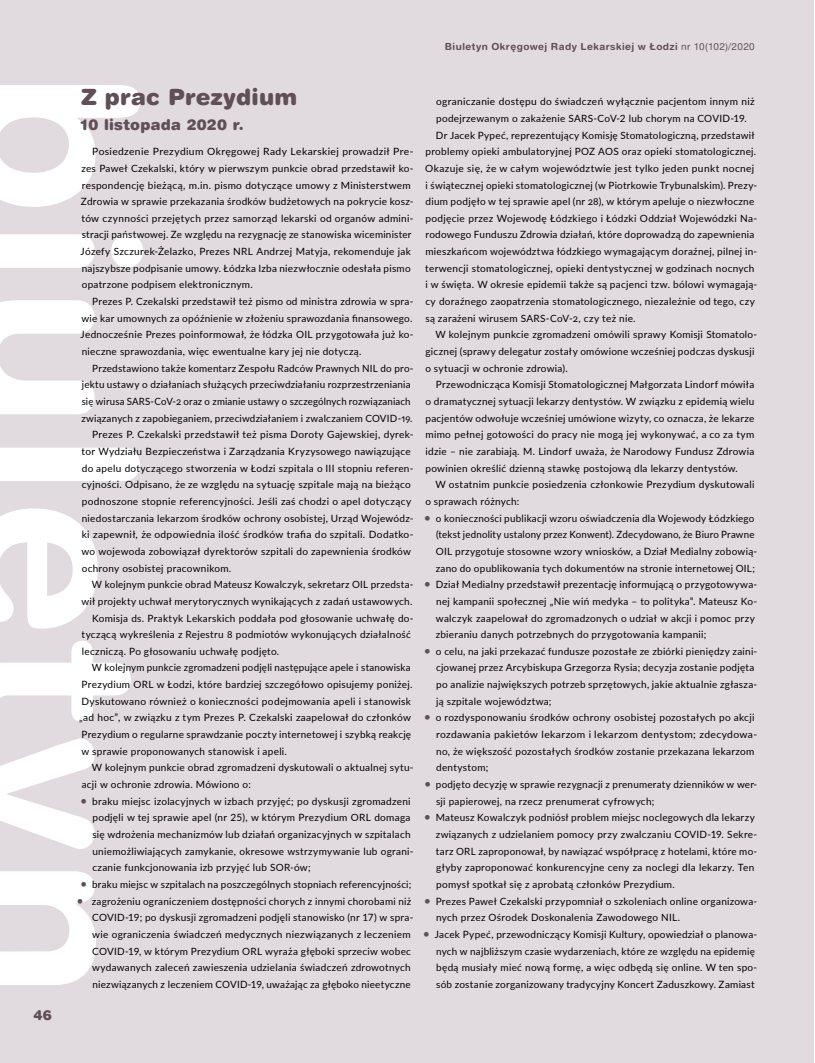
<style>
.page{position:relative;width:815px;height:1063px;background:#fff}
.page>*{position:absolute;margin:0;border:0;box-sizing:border-box;transform-origin:0 0}
.biu_tytuł_1{font:22.5px "Switzer Rnd EFN Black";letter-spacing:.01em;color:#604f57}
.biu_tytuł_2{font:15px "Switzer Rnd EFN Black";letter-spacing:.01em;color:#604f57}
.t1{font:13.75px "Switzer Rnd EFN Black";color:#604f57}
.biu_tekst{font:10px/16.6px "Lato";letter-spacing:.025em;color:#000}
.t2{font:700 9.75px "Switzer Rnd EFN";letter-spacing:.045em;color:#604f57}
.s1{font-weight:400}
.s2{font-size:12.5px;color:#604f57}
</style>
<div class="page">
<div style="left:0;top:0;width:814px;height:1063px;background:#e1dade"></div>
<svg style="left:0;top:85px;width:143px;height:900px"></svg>
<h3 class="t1" style="left:34px;top:1006px;width:20px">46</h3>
<p class="t2" style="left:445px;top:40px;width:311px">Biuletyn Okręgowej Rady Lekarskiej w Łodzi <span class="s1">nr 10(102)/2020</span></p>
<p class="biu_tytuł_1" style="left:81px;top:83px;width:218px">Z prac Prezydium</p>
<p class="biu_tytuł_2" style="left:80px;top:115px;width:165px">10 listopada 2020 r.</p>
<p class="biu_tekst" style="left:81px;top:143px;width:334px;text-indent:12px">Posiedzenie Prezydium Okręgowej Rady Lekarskiej prowadził Pre&shy;zes Paweł Czekalski, który w pierwszym punkcie obrad przedstawił ko&shy;respondencję bieżącą, m.in. pismo dotyczące umowy z Ministerstwem Zdrowia w sprawie przekazania środków budżetowych na pokrycie kosz&shy;tów czynności przejętych przez samorząd lekarski od organów admini&shy;stracji państwowej. Ze względu na rezygnację ze stanowiska wiceminister Józefy Szczurek-Żelazko, Prezes NRL Andrzej Matyja, rekomenduje jak najszybsze podpisanie umowy. Łódzka Izba niezwłocznie odesłała pismo opatrzone podpisem elektronicznym.</p>
<p class="biu_tekst" style="left:81px;top:293px;width:334px;text-align:justify;text-indent:12px">Prezes P. Czekalski przedstawił też pismo od ministra zdrowia w spra&shy;wie kar umownych za opóźnienie w złożeniu sprawozdania finansowego.<br>Jednocześnie Prezes poinformował, że łódzka OIL przygotowała już ko&shy;nieczne sprawozdania, więc ewentualne kary jej nie dotyczą.</p>
<p class="biu_tekst" style="left:81px;top:359px;width:334px;text-indent:11px">Przedstawiono także komentarz Zespołu Radców Prawnych NIL do pro&shy;jektu ustawy o działaniach służących przeciwdziałaniu rozprzestrzeniania się wirusa SARS-CoV-2 oraz o zmianie ustawy o szczególnych rozwiązaniach związanych z zapobieganiem, przeciwdziałaniem i zwalczaniem COVID-19.</p>
<p class="biu_tekst" style="left:82px;top:426px;width:333px;text-indent:11px">Prezes P. Czekalski przedstawił też pisma Doroty Gajewskiej, dyrek&shy;tor Wydziału Bezpieczeństwa i Zarządzania Kryzysowego nawiązujące do apelu dotyczącego stworzenia w Łodzi szpitala o III stopniu referen&shy;cyjności. Odpisano, że ze względu na sytuację szpitale mają na bieżąco podnoszone stopnie referencyjności. Jeśli zaś chodzi o apel dotyczący niedostarczania lekarzom środków ochrony osobistej, Urząd Wojewódz&shy;ki zapewnił, że odpowiednia ilość środków trafia do szpitali. Dodatko&shy;wo wojewoda zobowiązał dyrektorów szpitali do zapewnienia środków ochrony osobistej pracownikom.</p>
<p class="biu_tekst" style="left:82px;top:576px;width:333px;text-align:right">W kolejnym punkcie obrad Mateusz Kowalczyk, sekretarz OIL przedsta&shy;wił projekty uchwał merytorycznych wynikających z zadań ustawowych.</p>
<p class="biu_tekst" style="left:82px;top:609px;width:333px;text-indent:11px">Komisja ds. Praktyk Lekarskich poddała pod głosowanie uchwałę do&shy;tyczącą wykreślenia z Rejestru 8 podmiotów wykonujących działalność leczniczą. Po głosowaniu uchwałę podjęto.</p>
<p class="biu_tekst" style="left:79px;top:659px;width:335px;text-indent:13px">W kolejnym punkcie zgromadzeni podjęli następujące apele i stanowiska Prezydium ORL w Łodzi, które bardziej szczegółowo opisujemy poniżej.<br>Dyskutowano również o konieczności podejmowania apeli i stanowisk „ad hoc”, w związku z tym Prezes P. Czekalski zaapelował do członków Prezydium o regularne sprawdzanie poczty internetowej i szybką reakcję w sprawie proponowanych stanowisk i apeli.</p>
<p class="biu_tekst" style="left:82px;top:759px;width:333px;text-indent:10px">W kolejnym punkcie obrad zgromadzeni dyskutowali o aktualnej sytu&shy;acji w ochronie zdrowia. Mówiono o:</p>
<p class="biu_tekst" style="left:92px;top:792px;width:323px;text-indent:-12px"><span class="s2">•</span> braku miejsc izolacyjnych w izbach przyjęć; po dyskusji zgromadzeni podjęli w tej sprawie apel (nr 25), w którym Prezydium ORL domaga się wdrożenia mechanizmów lub działań organizacyjnych w szpitalach uniemożliwiających zamykanie, okresowe wstrzymywanie lub ograni&shy;czanie funkcjonowania izb przyjęć lub SOR-ów;</p>
<p class="biu_tekst" style="left:80px;top:876px;width:332px"><span class="s2">•</span> braku miejsc w szpitalach na poszczególnych stopniach referencyjności;</p>
<p class="biu_tekst" style="left:92px;top:892px;width:323px;text-indent:-16px"><span class="s2">•</span> zagrożeniu ograniczeniem dostępności chorych z innymi chorobami niż COVID-19; po dyskusji zgromadzeni podjęli stanowisko (nr 17) w spra&shy;wie ograniczenia świadczeń medycznych niezwiązanych z leczeniem COVID-19, w którym Prezydium ORL wyraża głęboki sprzeciw wobec wydawanych zaleceń zawieszenia udzielania świadczeń zdrowotnych niezwiązanych z leczeniem COVID-19, uważając za głęboko nieetyczne</p>
<p class="biu_tekst" style="left:436px;top:93px;width:320px">ograniczanie dostępu do świadczeń wyłącznie pacjentom innym niż podejrzewanym o zakażenie SARS-CoV-2 lub chorym na COVID-19.</p>
<p class="biu_tekst" style="left:425px;top:126px;width:333px;text-indent:11px">Dr Jacek Pypeć, reprezentujący Komisję Stomatologiczną, przedstawił problemy opieki ambulatoryjnej POZ AOS oraz opieki stomatologicznej.<br>Okazuje się, że w całym województwie jest tylko jeden punkt nocnej i świątecznej opieki stomatologicznej (w Piotrkowie Trybunalskim). Prezy&shy;dium podjęło w tej sprawie apel (nr 28), w którym apeluje o niezwłoczne podjęcie przez Wojewodę Łódzkiego i Łódzki Oddział Wojewódzki Na&shy;rodowego Funduszu Zdrowia działań, które doprowadzą do zapewnienia mieszkańcom województwa łódzkiego wymagającym doraźnej, pilnej in&shy;terwencji stomatologicznej, opieki dentystycznej w godzinach nocnych i w święta. W okresie epidemii także są pacjenci tzw. bólowi wymagają&shy;cy doraźnego zaopatrzenia stomatologicznego, niezależnie od tego, czy są zarażeni wirusem SARS-CoV-2, czy też nie.</p>
<p class="biu_tekst" style="left:425px;top:326px;width:333px;text-indent:10px">W kolejnym punkcie zgromadzeni omówili sprawy Komisji Stomatolo&shy;gicznej (sprawy delegatur zostały omówione wcześniej podczas dyskusji o sytuacji w ochronie zdrowia).</p>
<p class="biu_tekst" style="left:425px;top:376px;width:331px;text-align:justify;text-indent:10px">Przewodnicząca Komisji Stomatologicznej Małgorzata Lindorf mówiła o dramatycznej sytuacji lekarzy dentystów. W związku z epidemią wielu pacjentów odwołuje wcześniej umówione wizyty, co oznacza, że lekarze mimo pełnej gotowości do pracy nie mogą jej wykonywać, a co za tym idzie – nie zarabiają. M. Lindorf uważa, że Narodowy Fundusz Zdrowia powinien określić dzienną stawkę postojową dla lekarzy dentystów.</p>
<p class="biu_tekst" style="left:425px;top:476px;width:330px;text-indent:10px">W ostatnim punkcie posiedzenia członkowie Prezydium dyskutowali o sprawach różnych:</p>
<p class="biu_tekst" style="left:436px;top:509px;width:323px;text-indent:-12px"><span class="s2">•</span> o konieczności publikacji wzoru oświadczenia dla Wojewody Łódzkiego (tekst jednolity ustalony przez Konwent). Zdecydowano, że Biuro Prawne OIL przygotuje stosowne wzory wniosków, a Dział Medialny zobowią&shy;zano do opublikowania tych dokumentów na stronie internetowej OIL;</p>
<p class="biu_tekst" style="left:436px;top:576px;width:323px;text-indent:-12px"><span class="s2">•</span> Dział Medialny przedstawił prezentację informującą o przygotowywa&shy;nej kampanii społecznej „Nie wiń medyka – to polityka”. Mateusz Ko&shy;walczyk zaapelował do zgromadzonych o udział w akcji i pomoc przy zbieraniu danych potrzebnych do przygotowania kampanii;</p>
<p class="biu_tekst" style="left:436px;top:642px;width:323px;text-indent:-12px"><span class="s2">•</span> o celu, na jaki przekazać fundusze pozostałe ze zbiórki pieniędzy zaini&shy;cjowanej przez Arcybiskupa Grzegorza Rysia; decyzja zostanie podjęta po analizie największych potrzeb sprzętowych, jakie aktualnie zgłasza&shy;ją szpitale województwa;</p>
<p class="biu_tekst" style="left:436px;top:709px;width:323px;text-indent:-12px"><span class="s2">•</span> o rozdysponowaniu środków ochrony osobistej pozostałych po akcji rozdawania pakietów lekarzom i lekarzom dentystom; zdecydowa&shy;no, że większość pozostałych środków zostanie przekazana lekarzom dentystom;</p>
<p class="biu_tekst" style="left:436px;top:776px;width:323px;text-indent:-12px"><span class="s2">•</span> podjęto decyzję w sprawie rezygnacji z prenumeraty dzienników w wer&shy;sji papierowej, na rzecz prenumerat cyfrowych;</p>
<p class="biu_tekst" style="left:436px;top:809px;width:323px;text-indent:-12px"><span class="s2">•</span> Mateusz Kowalczyk podniósł problem miejsc noclegowych dla lekarzy związanych z udzielaniem pomocy przy zwalczaniu COVID-19. Sekre&shy;tarz ORL zaproponował, by nawiązać współpracę z hotelami, które mo&shy;głyby zaproponować konkurencyjne ceny za noclegi dla lekarzy. Ten pomysł spotkał się z aprobatą członków Prezydium.</p>
<p class="biu_tekst" style="left:436px;top:892px;width:323px;text-indent:-12px"><span class="s2">•</span> Prezes Paweł Czekalski przypomniał o szkoleniach online organizowa&shy;nych przez Ośrodek Doskonalenia Zawodowego NIL.</p>
<p class="biu_tekst" style="left:436px;top:926px;width:323px;text-indent:-13px"><span class="s2">•</span> Jacek Pypeć, przewodniczący Komisji Kultury, opowiedział o planowa&shy;nych w najbliższym czasie wydarzeniach, które ze względu na epidemię będą musiały mieć nową formę, a więc odbędą się online. W ten spo&shy;sób zostanie zorganizowany tradycyjny Koncert Zaduszkowy. Zamiast</p>
</div>
